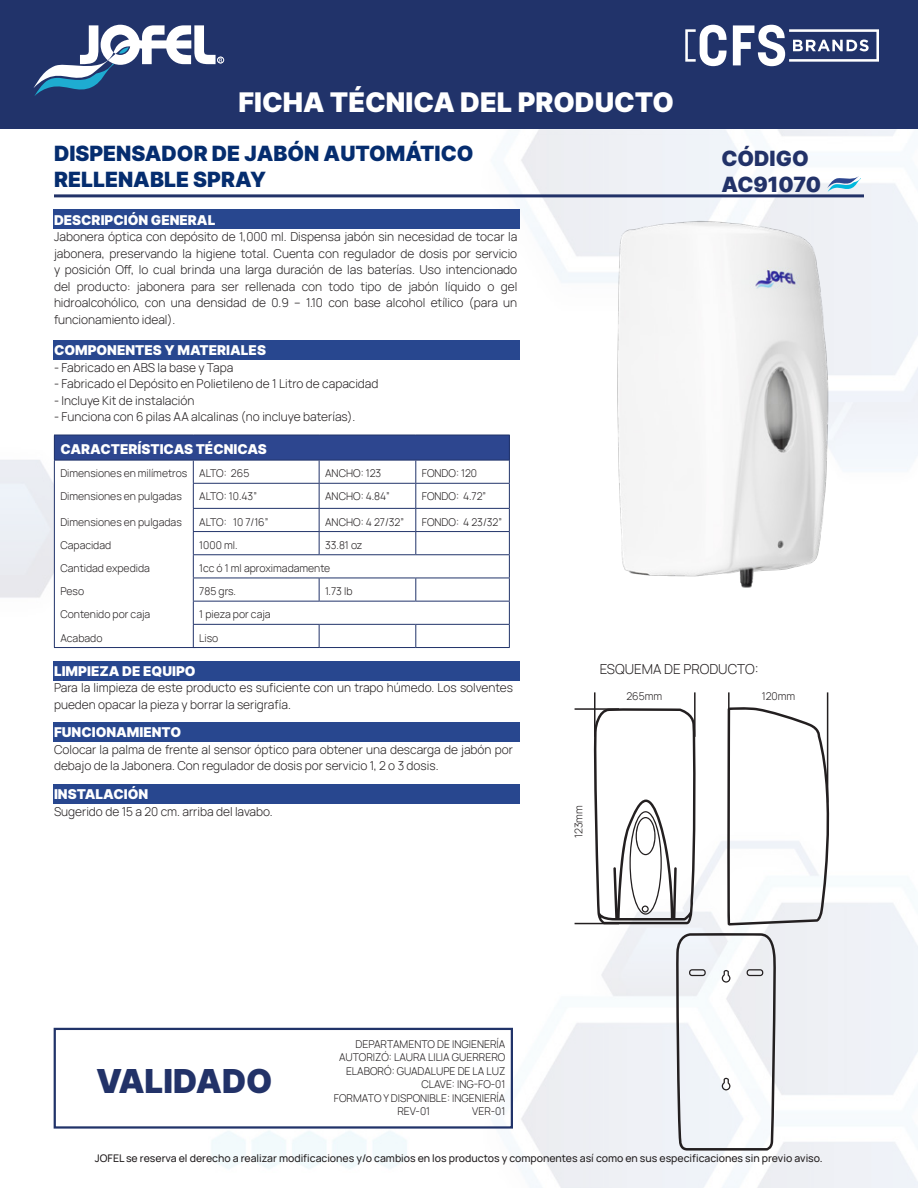
<style>
.page{position:relative;width:918px;height:1188px;background:#fff}
.page>*{position:absolute;margin:0;border:0;box-sizing:border-box;transform-origin:0 0}
.t1{font:33px "Inter";color:#223268}
.t2{font:27px "Inter";color:#fff}
.t3{font:21px/25.2px "Inter";color:#052d6f}
.t4{font:21px "Inter";color:#223268}
.t5{font:13.5px "Inter";color:#fff}
.t6{font:300 13.5px "Manrope";color:#231f20}
.t7{font:300 12px/16.5px "Manrope";color:#231f20}
.t8{font:300 10.5px "Manrope";color:#231f20}
.t9{font:10.5px "Manrope";color:#231f20}
</style>
<div class="page">
<img style="left:0;top:128px;width:918px;height:1060px">
<div style="left:0;top:0;width:918px;height:128px;background:#21336a"></div>
<svg style="left:33px;top:25px;width:189px;height:71px"></svg>
<svg style="left:733px;top:25px;width:146px;height:41px"></svg>
<svg style="left:685px;top:25px;width:42px;height:41px"></svg>
<div style="left:217px;top:57px;width:7px;height:6px;border:1px solid #fff;border-radius:50%"></div>
<div style="left:53px;top:784px;width:466px;height:19px;background:#28478f"></div>
<div style="left:53px;top:723px;width:466px;height:19px;background:#28478f"></div>
<div style="left:53px;top:661px;width:466px;height:19px;background:#28478f"></div>
<div style="left:53px;top:340px;width:466px;height:19px;background:#28478f"></div>
<div style="left:53px;top:210px;width:466px;height:19px;background:#28478f"></div>
<svg style="left:827px;top:176px;width:34px;height:16px"></svg>
<hr style="left:54px;top:194px;width:810px;height:3px;background:#223268">
<div style="left:54px;top:435px;width:455px;height:25px;background:#2d468f"></div>
<svg style="left:55px;top:461px;width:454px;height:186px"></svg>
<hr style="left:193px;top:483px;width:126px;height:1px;background:#21336a">
<hr style="left:319px;top:483px;width:97px;height:1px;background:#21336a">
<hr style="left:416px;top:483px;width:94px;height:1px;background:#21336a">
<hr style="left:193px;top:508px;width:126px;height:1px;background:#21336a">
<hr style="left:319px;top:508px;width:97px;height:1px;background:#21336a">
<hr style="left:416px;top:508px;width:94px;height:1px;background:#21336a">
<hr style="left:193px;top:531px;width:126px;height:1px;background:#21336a">
<hr style="left:319px;top:531px;width:97px;height:1px;background:#21336a">
<svg style="left:319px;top:461px;width:1px;height:93px"></svg>
<hr style="left:416px;top:531px;width:94px;height:1px;background:#21336a">
<svg style="left:415px;top:461px;width:1px;height:93px"></svg>
<hr style="left:193px;top:554px;width:126px;height:1px;background:#21336a">
<hr style="left:319px;top:554px;width:97px;height:1px;background:#21336a">
<hr style="left:416px;top:554px;width:94px;height:1px;background:#21336a">
<hr style="left:193px;top:578px;width:126px;height:1px;background:#21336a">
<hr style="left:319px;top:578px;width:97px;height:1px;background:#21336a">
<svg style="left:319px;top:578px;width:1px;height:23px"></svg>
<hr style="left:416px;top:578px;width:94px;height:1px;background:#21336a">
<svg style="left:415px;top:578px;width:1px;height:23px"></svg>
<hr style="left:193px;top:601px;width:126px;height:1px;background:#21336a">
<hr style="left:319px;top:601px;width:97px;height:1px;background:#21336a">
<hr style="left:416px;top:601px;width:94px;height:1px;background:#21336a">
<hr style="left:193px;top:624px;width:126px;height:1px;background:#21336a">
<svg style="left:193px;top:461px;width:1px;height:186px"></svg>
<hr style="left:319px;top:624px;width:97px;height:1px;background:#21336a">
<svg style="left:319px;top:625px;width:1px;height:22px"></svg>
<hr style="left:416px;top:624px;width:94px;height:1px;background:#21336a">
<svg style="left:415px;top:625px;width:1px;height:22px"></svg>
<hr style="left:193px;top:647px;width:126px;height:1px;background:#21336a">
<hr style="left:319px;top:647px;width:97px;height:1px;background:#21336a">
<hr style="left:416px;top:647px;width:94px;height:1px;background:#21336a">
<hr style="left:54px;top:435px;width:139px;height:1px;background:#21336a">
<svg style="left:54px;top:436px;width:1px;height:24px"></svg>
<hr style="left:193px;top:435px;width:126px;height:1px;background:#21336a">
<hr style="left:319px;top:435px;width:97px;height:1px;background:#21336a">
<hr style="left:416px;top:435px;width:94px;height:1px;background:#21336a">
<svg style="left:509px;top:436px;width:1px;height:211px"></svg>
<hr style="left:54px;top:460px;width:139px;height:1px;background:#21336a">
<hr style="left:193px;top:460px;width:126px;height:1px;background:#21336a">
<hr style="left:319px;top:460px;width:97px;height:1px;background:#21336a">
<hr style="left:416px;top:460px;width:94px;height:1px;background:#21336a">
<hr style="left:54px;top:647px;width:141px;height:1px;background:#21336a">
<hr style="left:54px;top:461px;width:1px;height:186px;background:#21336a">
<div style="left:54px;top:1028px;width:459px;height:101px;border:2px solid #213369"></div>
<img style="left:613px;top:217px;width:220px;height:375px">
<svg style="left:592px;top:708px;width:104px;height:216px"></svg>
<svg style="left:727px;top:707px;width:111px;height:219px"></svg>
<svg style="left:676px;top:933px;width:100px;height:218px"></svg>
<hr style="left:594px;top:692px;width:2px;height:45px;background:#231f20">
<hr style="left:694px;top:692px;width:2px;height:45px;background:#231f20">
<hr style="left:575px;top:708px;width:44px;height:2px;background:#231f20">
<hr style="left:575px;top:923px;width:44px;height:1px;background:#231f20">
<hr style="left:728px;top:692px;width:2px;height:45px;background:#231f20">
<hr style="left:827px;top:692px;width:1px;height:110px;background:#231f20">
<h2 class="t2" style="left:238px;top:82px;width:437px">FICHA TÉCNICA DEL PRODUCTO</h2>
<p class="t3" style="left:54px;top:141px;width:421px">DISPENSADOR DE JABÓN AUTOMÁTICO<br>RELLENABLE SPRAY</p>
<p class="t4" style="left:721px;top:143px;width:89px">CÓDIGO</p>
<p class="t4" style="left:721px;top:169px;width:101px">AC91070</p>
<p class="t5" style="left:54px;top:210px;width:163px">DESCRIPCIÓN GENERAL</p>
<p class="t7" style="left:54px;top:228px;width:465px;text-align:justify">Jabonera óptica con depósito de 1,000 ml. Dispensa jabón sin necesidad de tocar la jabonera, preservando la higiene total. Cuenta con regulador de dosis por servicio y posición Off, lo cual brinda una larga duración de las baterías. Uso intencionado del producto: jabonera para ser rellenada con todo tipo de jabón líquido o gel hidroalcohólico, con una densidad de 0.9 – 1.10 con base alcohol etílico (para un funcionamiento ideal).</p>
<p class="t5" style="left:54px;top:340px;width:214px">COMPONENTES Y MATERIALES</p>
<p class="t7" style="left:54px;top:359px;width:181px">- Fabricado en ABS la base y Tapa</p>
<p class="t7" style="left:54px;top:375px;width:326px">- Fabricado el Depósito en Polietileno de 1 Litro de capacidad</p>
<p class="t7" style="left:54px;top:392px;width:142px">- Incluye Kit de instalación</p>
<p class="t7" style="left:54px;top:408px;width:303px">- Funciona con 6 pilas AA alcalinas (no incluye baterías).</p>
<p class="t5" style="left:60px;top:439px;width:208px">CARACTERÍSTICAS TÉCNICAS</p>
<p class="t8" style="left:60px;top:466px;width:128px">Dimensiones en milímetros</p>
<p class="t8" style="left:199px;top:466px;width:52px">ALTO: 265</p>
<p class="t8" style="left:325px;top:466px;width:58px">ANCHO: 123</p>
<p class="t8" style="left:422px;top:466px;width:57px">FONDO: 120</p>
<p class="t8" style="left:60px;top:489px;width:123px">Dimensiones en pulgadas</p>
<p class="t8" style="left:199px;top:489px;width:59px">ALTO: 10.43”</p>
<p class="t8" style="left:325px;top:489px;width:66px">ANCHO: 4.84”</p>
<p class="t8" style="left:422px;top:489px;width:66px">FONDO: 4.72”</p>
<p class="t8" style="left:60px;top:514px;width:123px">Dimensiones en pulgadas</p>
<p class="t8" style="left:199px;top:514px;width:71px">ALTO: 10 7/16”</p>
<p class="t8" style="left:325px;top:514px;width:81px">ANCHO: 4 27/32”</p>
<p class="t8" style="left:422px;top:514px;width:82px">FONDO: 4 23/32”</p>
<p class="t8" style="left:60px;top:537px;width:52px">Capacidad</p>
<p class="t8" style="left:199px;top:537px;width:40px">1000 ml.</p>
<p class="t8" style="left:325px;top:537px;width:39px">33.81 oz</p>
<p class="t8" style="left:60px;top:561px;width:91px">Cantidad expedida</p>
<p class="t8" style="left:199px;top:561px;width:133px">1cc ó 1 ml aproximadamente</p>
<p class="t8" style="left:60px;top:584px;width:25px">Peso</p>
<p class="t8" style="left:199px;top:584px;width:38px">785 grs.</p>
<p class="t8" style="left:325px;top:584px;width:29px">1.73 lb</p>
<p class="t8" style="left:60px;top:607px;width:92px">Contenido por caja</p>
<p class="t8" style="left:199px;top:607px;width:73px">1 pieza por caja</p>
<p class="t8" style="left:60px;top:630px;width:44px">Acabado</p>
<p class="t8" style="left:199px;top:630px;width:21px">Liso</p>
<p class="t5" style="left:54px;top:661px;width:143px">LIMPIEZA DE EQUIPO</p>
<p class="t7" style="left:54px;top:679px;width:460px">Para la limpieza de este producto es suficiente con un trapo húmedo. Los solventes pueden opacar la pieza y borrar la serigrafía.</p>
<p class="t5" style="left:54px;top:723px;width:129px">FUNCIONAMIENTO</p>
<p class="t7" style="left:54px;top:741px;width:460px">Colocar la palma de frente al sensor óptico para obtener una descarga de jabón por debajo de la Jabonera. Con regulador de dosis por servicio 1, 2 o 3 dosis.</p>
<p class="t5" style="left:54px;top:784px;width:96px">INSTALACIÓN</p>
<p class="t7" style="left:54px;top:802px;width:220px">Sugerido de 15 a 20 cm. arriba del lavabo.</p>
<p class="t6" style="left:600px;top:660px;width:160px">ESQUEMA DE PRODUCTO:</p>
<p class="t8" style="left:626px;top:689px;width:37px">265mm</p>
<p class="t8" style="left:762px;top:689px;width:35px">120mm</p>
<p class="t8" style="left:571px;top:838px;width:34px;rotate:-90deg">123mm</p>
<p class="t1" style="left:96px;top:1057px;width:178px">VALIDADO</p>
<p class="t8" style="left:355px;top:1036px;width:151px">DEPARTAMENTO DE INGIENERÍA</p>
<p class="t8" style="left:339px;top:1050px;width:168px">AUTORIZÓ: LAURA LILIA GUERRERO</p>
<p class="t8" style="left:346px;top:1063px;width:161px">ELABORÓ: GUADALUPE DE LA LUZ</p>
<p class="t8" style="left:421px;top:1077px;width:86px">CLAVE: ING-FO-01</p>
<p class="t8" style="left:334px;top:1090px;width:173px">FORMATO Y DISPONIBLE: INGENIERÍA</p>
<p class="t8" style="left:397px;top:1104px;width:34px">REV-01</p>
<p class="t8" style="left:472px;top:1104px;width:35px">VER-01</p>
<p class="t9" style="left:95px;top:1151px;width:729px">JOFEL se reserva el derecho a realizar modificaciones y/o cambios en los productos y componentes así como en sus especificaciones sin previo aviso.</p>
</div>
